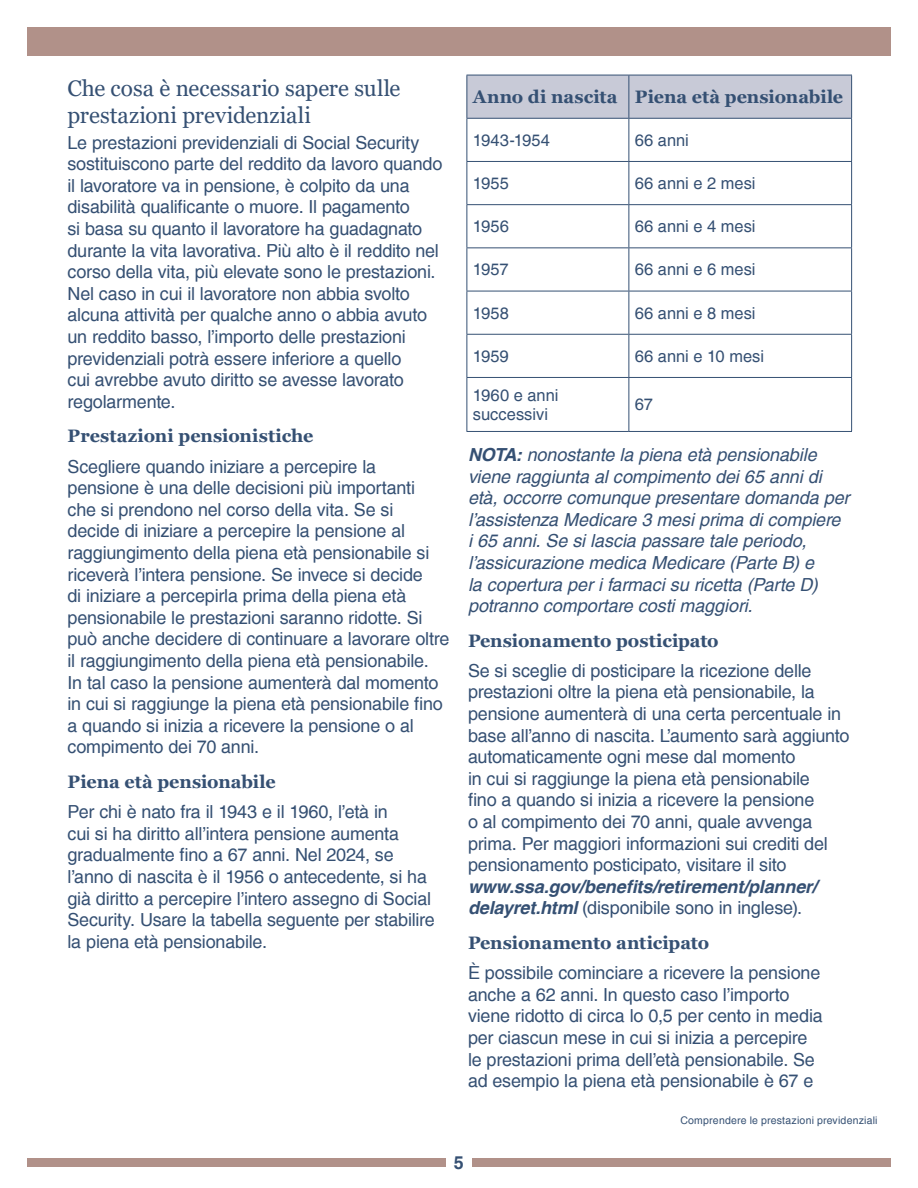
<style>
.page{position:relative;width:918px;height:1188px;background:#fff}
.page>*{position:absolute;margin:0;border:0;box-sizing:border-box;transform-origin:0 0}
.t1{font:22.5px/27px "Georgia";letter-spacing:-.005em;color:#355073}
.t2{font:18px/21.6px "Helvetica";letter-spacing:-.01em;color:#355073}
.t3{font:italic 18px/21.6px "Helvetica";letter-spacing:-.005em;color:#355073}
.t4{font:700 18px "Georgia";letter-spacing:-.005em;color:#355073}
.t5{font:700 18px "Helvetica";color:#355073}
.t6{font:16.5px/19.5px "Helvetica";letter-spacing:-.005em;color:#355073}
.t7{font:10.5px "Helvetica";letter-spacing:.02em;color:#355073}
.s1{font-weight:700}
.s2{font-weight:700;font-style:italic}
</style>
<div class="page">
<div style="left:27px;top:1159px;width:419px;height:8px;background:#b19189"></div>
<div style="left:472px;top:1159px;width:419px;height:8px;background:#b19189"></div>
<div style="left:27px;top:27px;width:864px;height:28px;background:#b19189"></div>
<div style="left:467px;top:76px;width:384px;height:42px;background:#c8cad7"></div>
<hr style="left:466px;top:75px;width:163px;height:1px;background:#355073">
<hr style="left:466px;top:75px;width:1px;height:43px;background:#355073">
<hr style="left:629px;top:75px;width:223px;height:1px;background:#355073">
<hr style="left:628px;top:75px;width:1px;height:43px;background:#355073">
<hr style="left:851px;top:75px;width:1px;height:43px;background:#355073">
<hr style="left:466px;top:118px;width:163px;height:1px;background:#355073">
<hr style="left:466px;top:119px;width:1px;height:42px;background:#355073">
<hr style="left:629px;top:118px;width:223px;height:1px;background:#355073">
<hr style="left:628px;top:119px;width:1px;height:42px;background:#355073">
<hr style="left:851px;top:119px;width:1px;height:42px;background:#355073">
<hr style="left:466px;top:161px;width:163px;height:1px;background:#355073">
<hr style="left:466px;top:162px;width:1px;height:42px;background:#355073">
<hr style="left:629px;top:161px;width:223px;height:1px;background:#355073">
<hr style="left:628px;top:162px;width:1px;height:42px;background:#355073">
<hr style="left:851px;top:162px;width:1px;height:42px;background:#355073">
<hr style="left:466px;top:204px;width:163px;height:1px;background:#355073">
<hr style="left:466px;top:205px;width:1px;height:42px;background:#355073">
<hr style="left:629px;top:204px;width:223px;height:1px;background:#355073">
<hr style="left:628px;top:205px;width:1px;height:42px;background:#355073">
<hr style="left:851px;top:205px;width:1px;height:42px;background:#355073">
<hr style="left:466px;top:247px;width:163px;height:1px;background:#355073">
<hr style="left:466px;top:248px;width:1px;height:43px;background:#355073">
<hr style="left:629px;top:247px;width:223px;height:1px;background:#355073">
<hr style="left:628px;top:248px;width:1px;height:43px;background:#355073">
<hr style="left:851px;top:248px;width:1px;height:43px;background:#355073">
<hr style="left:466px;top:291px;width:163px;height:1px;background:#355073">
<hr style="left:466px;top:291px;width:1px;height:43px;background:#355073">
<hr style="left:629px;top:291px;width:223px;height:1px;background:#355073">
<hr style="left:628px;top:291px;width:1px;height:43px;background:#355073">
<hr style="left:851px;top:291px;width:1px;height:43px;background:#355073">
<hr style="left:466px;top:334px;width:163px;height:1px;background:#355073">
<hr style="left:466px;top:335px;width:1px;height:42px;background:#355073">
<hr style="left:629px;top:334px;width:223px;height:1px;background:#355073">
<hr style="left:628px;top:335px;width:1px;height:42px;background:#355073">
<hr style="left:851px;top:335px;width:1px;height:42px;background:#355073">
<hr style="left:466px;top:377px;width:163px;height:1px;background:#355073">
<hr style="left:466px;top:378px;width:1px;height:53px;background:#355073">
<hr style="left:629px;top:377px;width:223px;height:1px;background:#355073">
<hr style="left:628px;top:378px;width:1px;height:53px;background:#355073">
<hr style="left:851px;top:378px;width:1px;height:53px;background:#355073">
<hr style="left:466px;top:431px;width:163px;height:1px;background:#355073">
<hr style="left:629px;top:431px;width:223px;height:1px;background:#355073">
<h1 class="t1" style="left:68px;top:75px;width:335px">Che cosa è necessario sapere sulle prestazioni previdenziali</h1>
<p class="t2" style="left:68px;top:132px;width:376px">Le prestazioni previdenziali di Social Security sostituiscono parte del reddito da lavoro quando il lavoratore va in pensione, è colpito da una disabilità qualificante o muore. Il pagamento<br>si basa su quanto il lavoratore ha guadagnato durante la vita lavorativa. Più alto è il reddito nel corso della vita, più elevate sono le prestazioni.<br>Nel caso in cui il lavoratore non abbia svolto alcuna attività per qualche anno o abbia avuto un reddito basso, l’importo delle prestazioni previdenziali potrà essere inferiore a quello<br>cui avrebbe avuto diritto se avesse lavorato regolarmente.</p>
<h2 class="t4" style="left:68px;top:425px;width:248px">Prestazioni pensionistiche</h2>
<p class="t2" style="left:68px;top:456px;width:383px">Scegliere quando iniziare a percepire la pensione è una delle decisioni più importanti<br>che si prendono nel corso della vita. Se si decide di iniziare a percepire la pensione al raggiungimento della piena età pensionabile si riceverà l’intera pensione. Se invece si decide<br>di iniziare a percepirla prima della piena età pensionabile le prestazioni saranno ridotte. Si può anche decidere di continuare a lavorare oltre il raggiungimento della piena età pensionabile.<br>In tal caso la pensione aumenterà dal momento in cui si raggiunge la piena età pensionabile fino a quando si inizia a ricevere la pensione o al compimento dei 70 anni.</p>
<h2 class="t4" style="left:68px;top:770px;width:210px">Piena età pensionabile</h2>
<p class="t2" style="left:68px;top:802px;width:369px">Per chi è nato fra il 1943 e il 1960, l’età in<br>cui si ha diritto all’intera pensione aumenta gradualmente fino a 67 anni. Nel 2024, se l’anno di nascita è il 1956 o antecedente, si ha già diritto a percepire l’intero assegno di Social Security. Usare la tabella seguente per stabilire la piena età pensionabile.</p>
<p class="t4" style="left:473px;top:86px;width:146px">Anno di nascita</p>
<p class="t4" style="left:635px;top:86px;width:210px">Piena età pensionabile</p>
<p class="t6" style="left:473px;top:131px;width:79px">1943-1954</p>
<p class="t6" style="left:635px;top:131px;width:56px">66 anni</p>
<p class="t6" style="left:473px;top:174px;width:38px">1955</p>
<p class="t6" style="left:635px;top:174px;width:122px">66 anni e 2 mesi</p>
<p class="t6" style="left:473px;top:217px;width:37px">1956</p>
<p class="t6" style="left:635px;top:217px;width:122px">66 anni e 4 mesi</p>
<p class="t6" style="left:473px;top:261px;width:37px">1957</p>
<p class="t6" style="left:635px;top:261px;width:122px">66 anni e 6 mesi</p>
<p class="t6" style="left:473px;top:304px;width:38px">1958</p>
<p class="t6" style="left:635px;top:304px;width:122px">66 anni e 8 mesi</p>
<p class="t6" style="left:473px;top:347px;width:37px">1959</p>
<p class="t6" style="left:635px;top:347px;width:131px">66 anni e 10 mesi</p>
<p class="t6" style="left:473px;top:386px;width:87px">1960 e anni successivi</p>
<p class="t6" style="left:635px;top:396px;width:20px">67</p>
<p class="t3" style="left:468px;top:444px;width:383px"><span class="s1">NOTA:</span> nonostante la piena età pensionabile viene raggiunta al compimento dei 65 anni di età, occorre comunque presentare domanda per l’assistenza Medicare 3 mesi prima di compiere<br>i 65 anni. Se si lascia passare tale periodo, l’assicurazione medica Medicare (Parte B) e<br>la copertura per i farmaci su ricetta (Parte D) potranno comportare costi maggiori.</p>
<h2 class="t4" style="left:468px;top:629px;width:252px">Pensionamento posticipato</h2>
<p class="t2" style="left:468px;top:660px;width:383px">Se si sceglie di posticipare la ricezione delle prestazioni oltre la piena età pensionabile, la pensione aumenterà di una certa percentuale in base all’anno di nascita. L’aumento sarà aggiunto automaticamente ogni mese dal momento<br>in cui si raggiunge la piena età pensionabile<br>fino a quando si inizia a ricevere la pensione<br>o al compimento dei 70 anni, quale avvenga prima. Per maggiori informazioni sui crediti del pensionamento posticipato, visitare il sito <span class="s2">www.ssa.gov/benefits/retirement/planner/ delayret.html</span> (disponibile sono in inglese).</p>
<h2 class="t4" style="left:468px;top:931px;width:243px">Pensionamento anticipato</h2>
<p class="t2" style="left:468px;top:963px;width:356px">È possibile cominciare a ricevere la pensione anche a 62 anni. In questo caso l’importo viene ridotto di circa lo 0,5 per cento in media per ciascun mese in cui si inizia a percepire le prestazioni prima dell’età pensionabile. Se ad esempio la piena età pensionabile è 67 e</p>
<p class="t7" style="left:680px;top:1115px;width:199px">Comprendere le prestazioni previdenziali</p>
<p class="t5" style="left:454px;top:1152px;width:12px">5</p>
</div>
